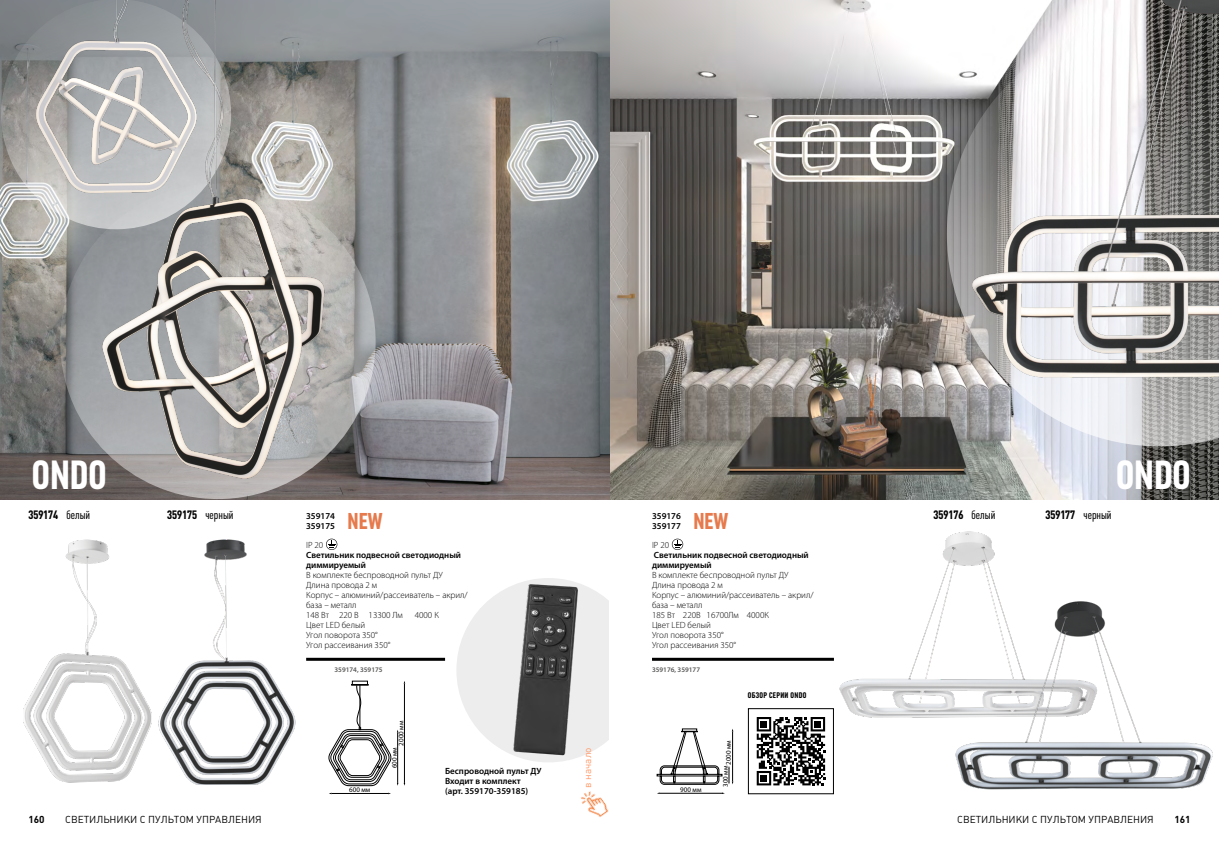
<style>
.page{position:relative;width:1219px;height:851px;background:#fff}
.page>*{position:absolute;margin:0;border:0;box-sizing:border-box;transform-origin:0 0}
.t1{font:700 40px "Plumb Condensed";color:#fff}
.t2{font:700 22.5px "Plumb Condensed";color:#e67a4c}
.t3{font:700 12px "Plumb Condensed";color:#000}
.t4{font:10px "Plumb";color:#000}
.t5{font:10px "Plumb";color:#ff9866}
.t6{font:700 10px "Plumb";color:#000}
.t7{font:300 9px/10px "Myriad Pro";color:#000}
.t8{font:600 9px/10px "Myriad Pro";color:#000}
.t9{font:700 8px "Plumb Condensed";letter-spacing:.04em;color:#000}
.t10{font:7px "Myriad Pro";color:#000}
.t11{font:600 7px "Myriad Pro";color:#575756}
.s1{font-weight:400}
</style>
<div class="page">
<img style="left:0;top:0;width:1219px;height:499px">
<svg style="left:947px;top:21px;width:272px;height:425px;background:#bababc"></svg>
<img style="left:961px;top:0;width:258px;height:397px">
<img style="left:24px;top:539px;width:272px;height:245px">
<img style="left:839px;top:531px;width:160px;height:187px">
<img style="left:954px;top:598px;width:259px;height:192px">
<svg style="left:1px;top:0;width:102px;height:229px;background:#9d9d9c"></svg>
<img style="left:35px;top:0;width:68px;height:203px">
<svg style="left:60px;top:183px;width:316px;height:316px;background:#a3a4a5"></svg>
<img style="left:103px;top:0;width:230px;height:492px">
<svg style="left:326px;top:538px;width:11px;height:12px"></svg>
<svg style="left:672px;top:538px;width:11px;height:12px"></svg>
<div style="left:456px;top:578px;width:185px;height:184px;background:#ededed;border-radius:50%"></div>
<img style="left:498px;top:584px;width:101px;height:178px">
<hr style="left:306px;top:657px;width:139px;height:3px;background:#000">
<hr style="left:332px;top:793px;width:56px;height:1px;background:#000">
<svg style="left:329px;top:684px;width:69px;height:102px"></svg>
<hr style="left:397px;top:732px;width:1px;height:50px;background:#000">
<hr style="left:404px;top:683px;width:1px;height:99px;background:#000">
<hr style="left:660px;top:793px;width:62px;height:1px;background:#000">
<svg style="left:728px;top:766px;width:5px;height:18px"></svg>
<hr style="left:732px;top:731px;width:1px;height:50px;background:#000">
<div style="left:657px;top:774px;width:65px;height:2px;border:1px solid #000"></div>
<svg style="left:660px;top:731px;width:59px;height:53px"></svg>
<svg style="left:757px;top:717px;width:68px;height:68px"></svg>
<div style="left:748px;top:708px;width:86px;height:86px;border:1px solid #000"></div>
<hr style="left:652px;top:657px;width:182px;height:3px;background:#000">
<div style="left:609px;top:582px;width:37px;height:198px;background:#fff"></div>
<img style="left:580px;top:791px;width:29px;height:26px">
<h1 class="t1" style="left:32px;top:453px;width:76px">ONDO</h1>
<h1 class="t1" style="left:1116px;top:453px;width:76px">ONDO</h1>
<h3 class="t3" style="left:28px;top:508px;width:63px">359174 <span class="s1">белый</span></h3>
<h3 class="t3" style="left:933px;top:508px;width:63px">359176 <span class="s1">белый</span></h3>
<h3 class="t3" style="left:167px;top:508px;width:68px">359175 <span class="s1">черный</span></h3>
<h3 class="t3" style="left:1045px;top:508px;width:68px">359177 <span class="s1">черный</span></h3>
<p class="t7" style="left:306px;top:540px;width:19px">IP 20</p>
<p class="t8" style="left:306px;top:549px;width:156px">Светильник подвесной светодиодный диммируемый</p>
<p class="t7" style="left:306px;top:570px;width:163px">В комплекте беспроводной пульт ДУ<br>Длина провода 2 м<br>Корпус – алюминий/рассеиватель – акрил/ база – металл<br>148 Вт 220 В 13300 Лм</p>
<p class="t8" style="left:306px;top:511px;width:30px">359174<br>359175</p>
<h2 class="t2" style="left:348px;top:509px;width:36px">NEW</h2>
<h2 class="t2" style="left:693px;top:509px;width:36px">NEW</h2>
<p class="t8" style="left:652px;top:511px;width:30px">359176<br>359177</p>
<p class="t7" style="left:652px;top:540px;width:19px">IP 20</p>
<p class="t8" style="left:652px;top:549px;width:158px">Светильник подвесной светодиодный диммируемый</p>
<p class="t7" style="left:652px;top:570px;width:163px">В комплекте беспроводной пульт ДУ<br>Длина провода 2 м<br>Корпус – алюминий/рассеиватель – акрил/ база – металл<br>185 Вт 220В 16700Лм 4000К<br>Цвет LED белый<br>Угол поворота 350°<br>Угол рассеивания 350°</p>
<p class="t7" style="left:415px;top:610px;width:26px">4000 К</p>
<p class="t7" style="left:306px;top:620px;width:86px">Цвет LED белый<br>Угол поворота 350°<br>Угол рассеивания 350°</p>
<p class="t11" style="left:334px;top:665px;width:50px">359174, 359175</p>
<p class="t11" style="left:652px;top:665px;width:50px">359176, 359177</p>
<p class="t10" style="left:349px;top:785px;width:23px">600 мм</p>
<p class="t10" style="left:397px;top:745px;width:26px;rotate:-90deg">2000 мм</p>
<p class="t10" style="left:390px;top:768px;width:23px;rotate:-90deg">600 мм</p>
<p class="t8" style="left:445px;top:765px;width:98px">Беспроводной пульт ДУ<br>Входит в комплект<br>(арт. 359170-359185)</p>
<p class="t5" style="left:582px;top:787px;width:42px;rotate:-90deg">в начало</p>
<p class="t10" style="left:680px;top:785px;width:23px">900 мм</p>
<p class="t10" style="left:724px;top:765px;width:26px;rotate:-90deg">2000 мм</p>
<p class="t10" style="left:721px;top:786px;width:23px;rotate:-90deg">300 мм</p>
<p class="t9" style="left:748px;top:690px;width:60px">ОБЗОР СЕРИИ ONDO</p>
<p class="t6" style="left:28px;top:813px;width:18px">160</p>
<p class="t4" style="left:65px;top:813px;width:198px">СВЕТИЛЬНИКИ С ПУЛЬТОМ УПРАВЛЕНИЯ</p>
<p class="t4" style="left:957px;top:813px;width:198px">СВЕТИЛЬНИКИ С ПУЛЬТОМ УПРАВЛЕНИЯ</p>
<p class="t6" style="left:1174px;top:813px;width:18px">161</p>
</div>
